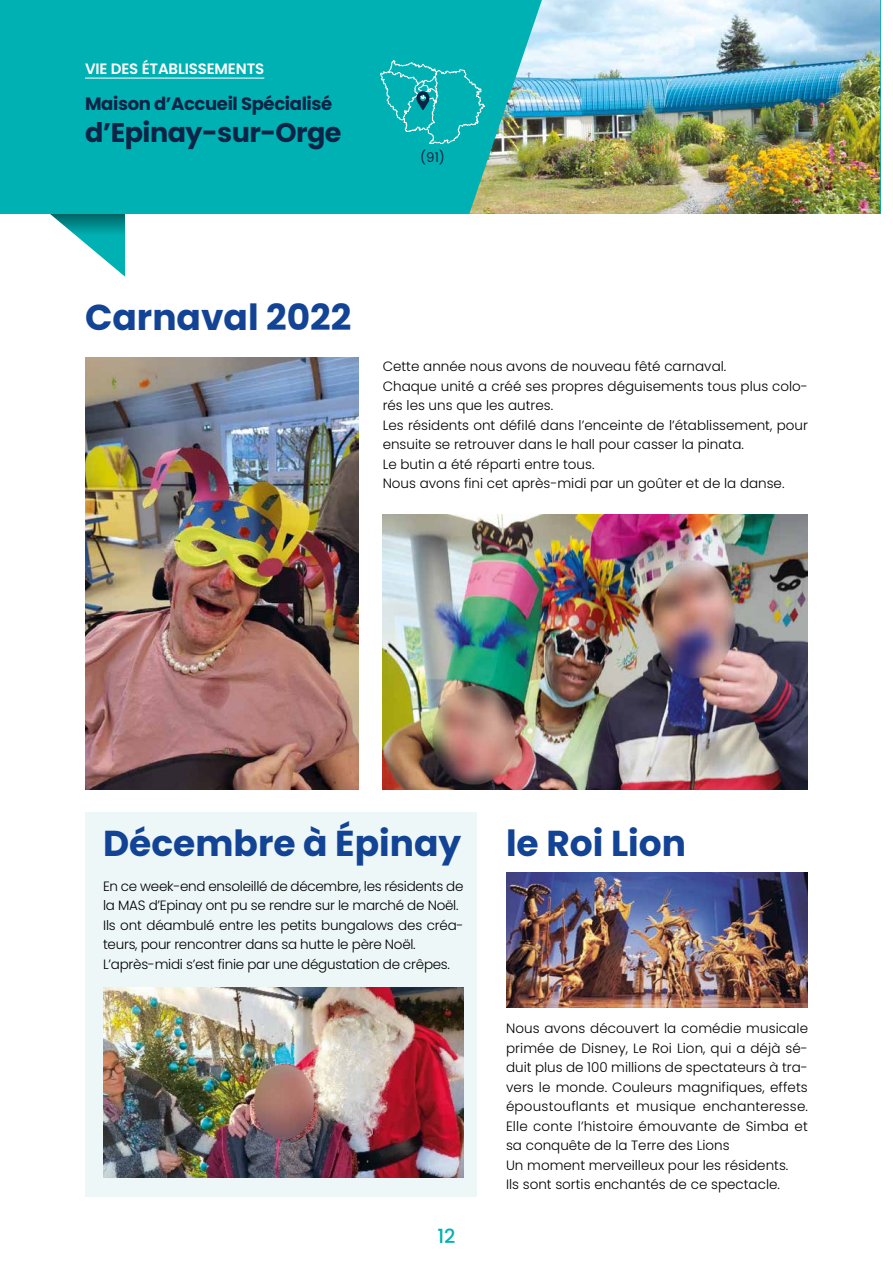
<style>
.page{position:relative;width:893px;height:1263px;background:#fff}
.page>*{position:absolute;margin:0;border:0;box-sizing:border-box;transform-origin:0 0}
.t1{font:700 36px "Poppins";color:#134395}
.t2{font:700 27px "Poppins";letter-spacing:-.02em;color:#0c2446}
.t3{font:500 19.5px "Poppins";color:#00b1b3}
.t4{font:700 18px "Poppins";letter-spacing:-.02em;color:#0c2446}
.t5{font:600 15px "Poppins";letter-spacing:-.01em;color:#fff}
.t6{font:300 13.5px/19.5px "Poppins";color:#000}
.t7{font:300 13.5px/19.5px "Poppins";letter-spacing:-.02em;color:#000}
.t8{font:13.35px "Poppins";color:#0c2446}
</style>
<div class="page">
<div style="left:85px;top:812px;width:391px;height:384px;background:#edf7f7"></div>
<svg style="left:50px;top:214px;width:75px;height:63px"></svg>
<div style="left:0;top:0;width:880px;height:214px;background:#00b1b3"></div>
<hr style="left:85px;top:78px;width:179px;height:1px;background:#fff">
<img style="left:469px;top:0;width:411px;height:214px">
<svg style="left:380px;top:59px;width:105px;height:86px"></svg>
<img style="left:383px;top:514px;width:425px;height:276px">
<img style="left:103px;top:988px;width:360px;height:190px">
<img style="left:506px;top:872px;width:302px;height:136px">
<img style="left:85px;top:357px;width:273px;height:433px">
<p class="t5" style="left:85px;top:60px;width:181px">VIE DES ÉTABLISSEMENTS</p>
<h3 class="t4" style="left:85px;top:93px;width:249px">Maison d’Accueil Spécialisé</h3>
<h2 class="t2" style="left:85px;top:116px;width:258px">d’Epinay-sur-Orge</h2>
<p class="t8" style="left:420px;top:149px;width:26px">(91)</p>
<h1 class="t1" style="left:85px;top:297px;width:268px">Carnaval 2022</h1>
<p class="t6" style="left:383px;top:357px;width:427px">Cette année nous avons de nouveau fêté carnaval.<br>Chaque unité a créé ses propres déguisements tous plus colo&shy;rés les uns que les autres.<br>Les résidents ont défilé dans l’enceinte de l’établissement, pour ensuite se retrouver dans le hall pour casser la pinata.<br>Le butin a été réparti entre tous.<br>Nous avons fini cet après-midi par un goûter et de la danse.</p>
<h1 class="t1" style="left:103px;top:822px;width:584px">Décembre à Épinay le Roi Lion</h1>
<p class="t7" style="left:103px;top:876px;width:362px">En ce week-end ensoleillé de décembre, les résidents de la MAS d’Epinay ont pu se rendre sur le marché de Noël.<br>Ils ont déambulé entre les petits bungalows des créa&shy;teurs, pour rencontrer dans sa hutte le père Noël.<br>L’après-midi s’est finie par une dégustation de crêpes.</p>
<h3 class="t3" style="left:437px;top:1225px;width:20px">12</h3>
<p class="t6" style="left:506px;top:1019px;width:304px">Nous avons découvert la comédie musicale primée de Disney, Le Roi Lion, qui a déjà sé&shy;duit plus de 100 millions de spectateurs à tra&shy;vers le monde. Couleurs magnifiques, effets époustouflants et musique enchanteresse.<br>Elle conte l’histoire émouvante de Simba et sa conquête de la Terre des Lions<br>Un moment merveilleux pour les résidents.<br>Ils sont sortis enchantés de ce spectacle.</p>
</div>
